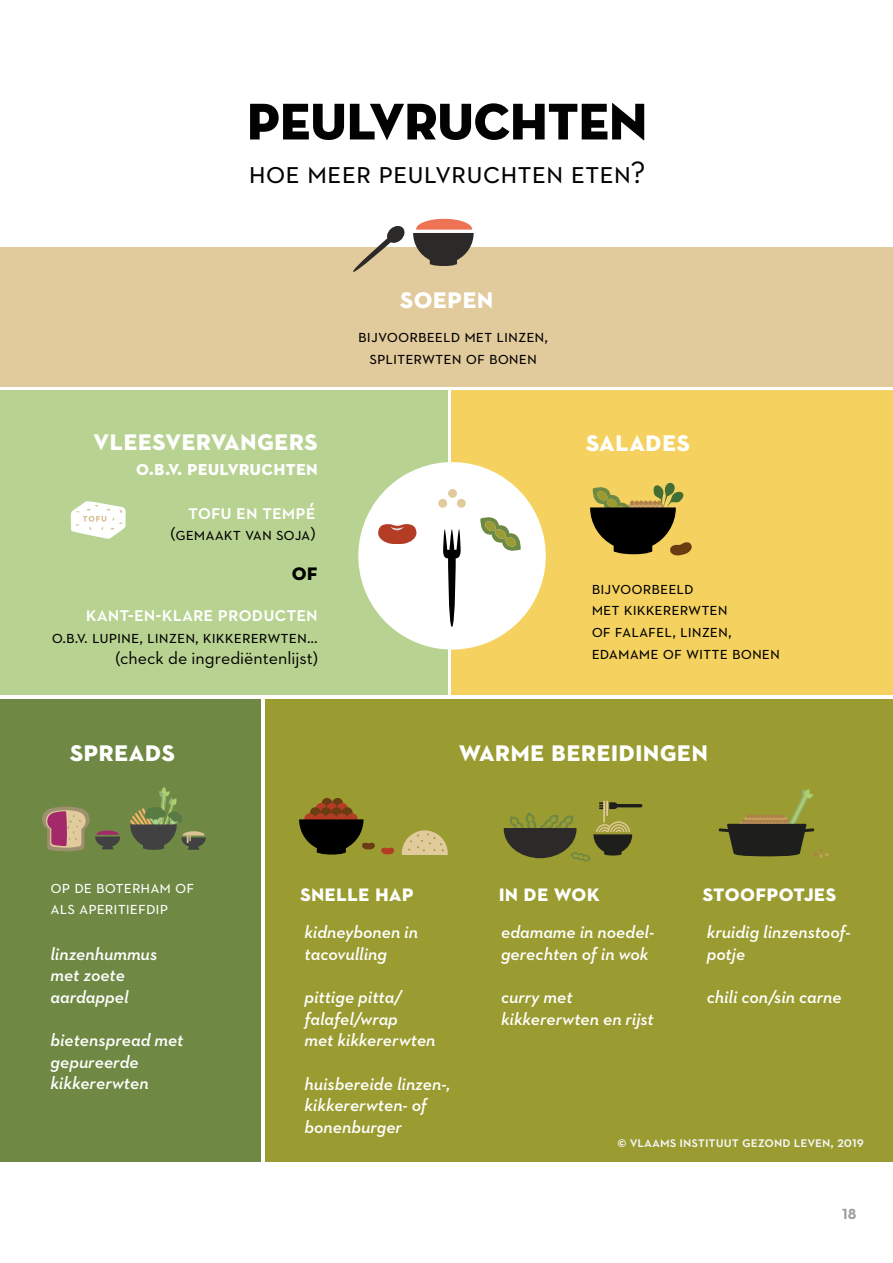
<style>
.page{position:relative;width:893px;height:1263px;background:#fff}
.page>*{position:absolute;margin:0;border:0;box-sizing:border-box;transform-origin:0 0}
.t1{font:52.5px "Neutraface Display Titling";color:#020203}
.t2{font:31.5px "Neutraface 2 Text";color:#020203}
.t3{font:700 30px "Neutraface 2 Text";color:#fff}
.t4{font:700 24px "Neutraface 2 Text";color:#fff}
.t5{font:700 24px "Neutraface 2 Text";color:#000}
.t6{font:600 21px "Neutraface 2 Text";color:#fff}
.t7{font:700 21px "Neutraface 2 Text";color:#fff}
.t8{font:italic 600 18px/21.6px "Neutraface 2 Text";color:#fff}
.t9{font:18px/21.6px "Neutraface 2 Text";color:#000;text-align:center}
.t10{font:18px/21.6px "Neutraface 2 Text";color:#fff}
.t11{font:600 15px "Neutraface 2 Text";color:#f6f6f6}
.t12{font:700 15px "Neutraface 2 Text";color:#9d9d9c}
</style>
<div class="page">
<div style="left:0;top:390px;width:447px;height:305px;background:#b8d291"></div>
<div style="left:452px;top:390px;width:441px;height:305px;background:#f5d25f"></div>
<div style="left:0;top:247px;width:893px;height:139px;background:#e1ca9b"></div>
<div style="left:0;top:700px;width:260px;height:462px;background:#6f8944"></div>
<div style="left:266px;top:700px;width:627px;height:462px;background:#9a9b30"></div>
<svg style="left:413px;top:219px;width:61px;height:47px"></svg>
<svg style="left:71px;top:501px;width:55px;height:38px"></svg>
<svg style="left:402px;top:830px;width:46px;height:25px"></svg>
<div style="left:322px;top:798px;width:10px;height:11px;background:#693c11;border-radius:50%"></div>
<div style="left:332px;top:798px;width:11px;height:11px;background:#693c11;border-radius:50%"></div>
<div style="left:316px;top:803px;width:11px;height:11px;background:#b43c24;border-radius:50%"></div>
<div style="left:326px;top:803px;width:11px;height:11px;background:#b43c24;border-radius:50%"></div>
<div style="left:337px;top:803px;width:11px;height:11px;background:#b43c24;border-radius:50%"></div>
<div style="left:310px;top:807px;width:11px;height:11px;background:#693c11;border-radius:50%"></div>
<div style="left:321px;top:807px;width:10px;height:11px;background:#693c11;border-radius:50%"></div>
<div style="left:331px;top:807px;width:11px;height:11px;background:#693c11;border-radius:50%"></div>
<div style="left:342px;top:807px;width:11px;height:11px;background:#693c11;border-radius:50%"></div>
<div style="left:304px;top:813px;width:11px;height:11px;background:#b43c24;border-radius:50%"></div>
<div style="left:315px;top:813px;width:11px;height:11px;background:#b43c24;border-radius:50%"></div>
<div style="left:326px;top:813px;width:10px;height:11px;background:#b43c24;border-radius:50%"></div>
<div style="left:336px;top:813px;width:11px;height:11px;background:#b43c24;border-radius:50%"></div>
<div style="left:347px;top:813px;width:11px;height:11px;background:#b43c24;border-radius:50%"></div>
<svg style="left:381px;top:848px;width:13px;height:6px"></svg>
<svg style="left:299px;top:819px;width:76px;height:35px"></svg>
<svg style="left:719px;top:789px;width:110px;height:69px"></svg>
<svg style="left:42px;top:787px;width:164px;height:64px"></svg>
<svg style="left:504px;top:801px;width:138px;height:60px"></svg>
<hr style="left:603px;top:801px;width:2px;height:22px;background:#e1ca9b">
<svg style="left:358px;top:456px;width:188px;height:200px"></svg>
<svg style="left:353px;top:226px;width:52px;height:46px"></svg>
<svg style="left:590px;top:482px;width:102px;height:74px"></svg>
<div style="left:448px;top:489px;width:9px;height:9px;background:#e1ca9b;border-radius:50%"></div>
<div style="left:457px;top:499px;width:9px;height:9px;background:#e1ca9b;border-radius:50%"></div>
<div style="left:438px;top:499px;width:9px;height:9px;background:#e1ca9b;border-radius:50%"></div>
<h1 class="t1" style="left:247px;top:89px;width:402px">PEULVRUCHTEN</h1>
<h2 class="t2" style="left:249px;top:153px;width:398px">HOE MEER PEULVRUCHTEN ETEN?</h2>
<h3 class="t3" style="left:400px;top:278px;width:95px">SOEPEN</h3>
<p class="t9" style="left:358px;top:325px;width:191px">BIJVOORBEELD MET LINZEN,<br>SPLITERWTEN OF BONEN</p>
<h3 class="t3" style="left:93px;top:420px;width:226px">VLEESVERVANGERS</h3>
<h3 class="t3" style="left:586px;top:421px;width:106px">SALADES</h3>
<p class="t7" style="left:136px;top:454px;width:183px">O.B.V. PEULVRUCHTEN</p>
<p class="t6" style="left:188px;top:498px;width:129px">TOFU EN TEMPÉ</p>
<p class="t9" style="left:170px;top:523px;width:147px">(GEMAAKT VAN SOJA)</p>
<h3 class="t5" style="left:291px;top:557px;width:28px">OF</h3>
<p class="t6" style="left:86px;top:600px;width:234px">KANT-EN-KLARE PRODUCTEN</p>
<p class="t9" style="left:52px;top:625px;width:268px;text-align:right">O.B.V. LUPINE, LINZEN, KIKKERERWTEN... (check de ingrediëntenlijst)</p>
<h3 class="t3" style="left:70px;top:732px;width:107px">SPREADS</h3>
<p class="t9" style="left:592px;top:576px;width:190px;text-align:left">BIJVOORBEELD<br>MET KIKKERERWTEN<br>OF FALAFEL, LINZEN,<br>EDAMAME OF WITTE BONEN</p>
<h3 class="t3" style="left:459px;top:731px;width:251px">WARME BEREIDINGEN</h3>
<p class="t10" style="left:51px;top:876px;width:145px">OP DE BOTERHAM OF<br>ALS APERITIEFDIP</p>
<p class="t8" style="left:51px;top:942px;width:108px">linzenhummus met zoete aardappel</p>
<p class="t8" style="left:51px;top:1029px;width:134px">bietenspread met gepureerde kikkererwten</p>
<h3 class="t4" style="left:300px;top:877px;width:115px">SNELLE HAP</h3>
<p class="t8" style="left:304px;top:921px;width:115px">kidneybonen in tacovulling</p>
<p class="t8" style="left:304px;top:986px;width:133px">pittige pitta/ falafel/wrap<br>met kikkererwten</p>
<p class="t8" style="left:304px;top:1072px;width:148px">huisbereide linzen-, kikkererwten- of bonenburger</p>
<h3 class="t4" style="left:499px;top:877px;width:102px">IN DE WOK</h3>
<p class="t8" style="left:501px;top:921px;width:155px">edamame in noedel&shy;gerechten of in wok</p>
<p class="t8" style="left:501px;top:986px;width:154px">curry met kikkererwten en rijst</p>
<h3 class="t4" style="left:702px;top:877px;width:135px">STOOFPOTJES</h3>
<p class="t8" style="left:707px;top:921px;width:145px">kruidig linzenstoof&shy;potje</p>
<p class="t8" style="left:707px;top:986px;width:136px">chili con/sin carne</p>
<p class="t11" style="left:618px;top:1133px;width:248px">© VLAAMS INSTITUUT GEZOND LEVEN, 2019</p>
<p class="t12" style="left:842px;top:1205px;width:16px">18</p>
</div>
